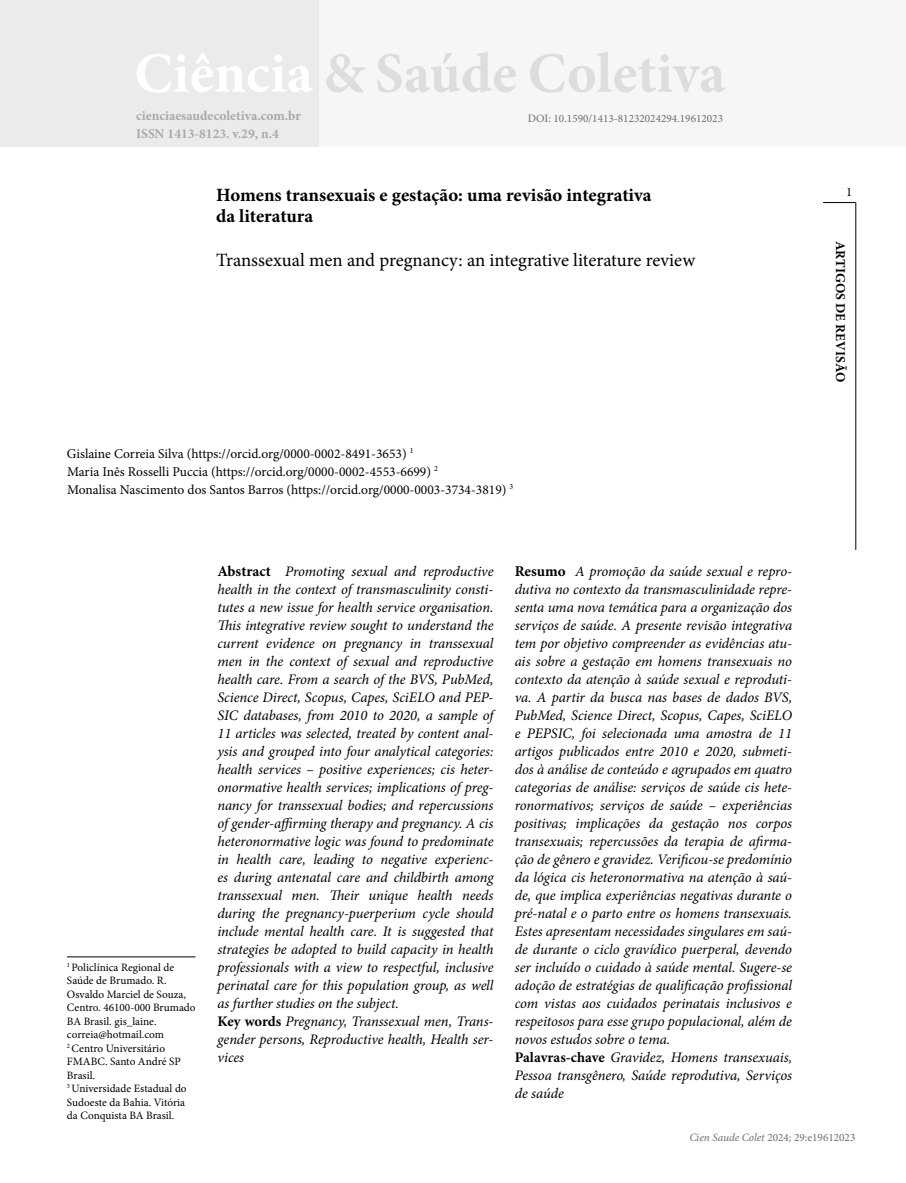
<style>
.page{position:relative;width:906px;height:1183px;background:#fff}
.page>*{position:absolute;margin:0;border:0;box-sizing:border-box;transform-origin:0 0}
.t1{font:700 57px "Minion Pro";letter-spacing:.005em;color:#dcddde}
.t2{font:700 18.75px "Minion Pro";color:#000}
.t3{font:18.75px "Minion Pro";letter-spacing:-.005em;color:#000}
.t4{font:italic 14.55px/18px "Minion Pro";letter-spacing:-.005em;color:#000}
.t5{font:13.5px/18px "Minion Pro";color:#000}
.t6{font:700 13.5px/18px "Minion Pro";color:#a7a9ac}
.t7{font:700 13.5px "Minion Pro";letter-spacing:.01em;color:#000}
.t8{font:12.75px "Minion Pro";color:#000}
.t9{font:11.25px/13.5px "Minion Pro";color:#000}
.t10{font:11.25px "Minion Pro";color:#6d6e71}
.s1{color:#fff}
.s2{font-weight:700;font-style:normal;font-size:15px}
.s3{font-weight:700;font-style:normal}
.s4{font-style:italic}
</style>
<div class="page">
<div style="left:319px;top:0;width:587px;height:147px;background:#f6f6f6"></div>
<hr style="left:823px;top:202px;width:32px;height:1px;background:#000">
<hr style="left:855px;top:202px;width:1px;height:348px;background:#000">
<hr style="left:67px;top:956px;width:128px;height:1px;background:#000">
<div style="left:0;top:0;width:319px;height:147px;background:#ebebec"></div>
<h1 class="t1" style="left:134px;top:33px;width:593px"><span class="s1">Ciência</span> &amp; Saúde Coletiva</h1>
<p class="t6" style="left:136px;top:106px;width:166px">cienciaesaudecoletiva.com.br<br>ISSN 1413-8123. v.29, n.4</p>
<p class="t10" style="left:528px;top:111px;width:197px">DOI: 10.1590/1413-81232024294.19612023</p>
<p class="t2" style="left:216px;top:181px;width:437px">Homens transexuais e gestação: uma revisão integrativa</p>
<p class="t8" style="left:846px;top:183px;width:8px">1</p>
<p class="t2" style="left:216px;top:203px;width:99px">da literatura</p>
<p class="t3" style="left:216px;top:247px;width:480px">Transsexual men and pregnancy: an integrative literature review</p>
<p class="t7" style="left:850px;top:240px;width:144px;rotate:90deg">ARTIGOS DE REVISÃO</p>
<p class="t5" style="left:67px;top:444px;width:448px">Gislaine Correia Silva (https://orcid.org/0000-0002-8491-3653) <sup>1<br></sup>Maria Inês Rosselli Puccia (https://orcid.org/0000-0002-4553-6699) <sup>2<br></sup>Monalisa Nascimento dos Santos Barros (https://orcid.org/0000-0003-3734-3819) <sup>3</sup></p>
<p class="t9" style="left:67px;top:960px;width:130px"><sup>1</sup> Policlínica Regional de<br>Saúde de Brumado. R.<br>Osvaldo Marciel de Souza,<br>Centro. 46100-000 Brumado<br>BA Brasil. gis_laine. correia@hotmail.com<br><sup>2</sup> Centro Universitário<br>FMABC. Santo André SP<br>Brasil.<br><sup>3</sup> Universidade Estadual do<br>Sudoeste da Bahia. Vitória da Conquista BA Brasil.</p>
<p class="t4" style="left:217px;top:562px;width:278px"><span class="s2">Abstract</span> Promoting sexual and reproductive health in the context of transmasculinity consti&shy;tutes a new issue for health service organisation.<br>This integrative review sought to understand the current evidence on pregnancy in transsexual men in the context of sexual and reproductive health care. From a search of the BVS, PubMed, Science Direct, Scopus, Capes, SciELO and PEP-SIC databases, from 2010 to 2020, a sample of 11 articles was selected, treated by content anal&shy;ysis and grouped into four analytical categories: health services – positive experiences; cis heter&shy;onormative health services; implications of preg&shy;nancy for transsexual bodies; and repercussions of gender-affirming therapy and pregnancy. A cis heteronormative logic was found to predominate in health care, leading to negative experienc&shy;es during antenatal care and childbirth among transsexual men. Their unique health needs during the pregnancy-puerperium cycle should include mental health care. It is suggested that strategies be adopted to build capacity in health professionals with a view to respectful, inclusive perinatal care for this population group, as well as further studies on the subject.<br><span class="s3">Key words</span> Pregnancy, Transsexual men, Trans&shy;gender persons, Reproductive health, Health ser&shy;vices</p>
<p class="t4" style="left:515px;top:562px;width:279px"><span class="s2">Resumo</span> A promoção da saúde sexual e repro&shy;dutiva no contexto da transmasculinidade repre&shy;senta uma nova temática para a organização dos serviços de saúde. A presente revisão integrativa tem por objetivo compreender as evidências atu&shy;ais sobre a gestação em homens transexuais no contexto da atenção à saúde sexual e reproduti&shy;va. A partir da busca nas bases de dados BVS, PubMed, Science Direct, Scopus, Capes, SciELO e PEPSIC, foi selecionada uma amostra de 11 artigos publicados entre 2010 e 2020, submeti&shy;dos à análise de conteúdo e agrupados em quatro categorias de análise: serviços de saúde cis hete&shy;ronormativos; serviços de saúde – experiências positivas; implicações da gestação nos corpos transexuais; repercussões da terapia de afirma&shy;ção de gênero e gravidez. Verificou-se predomínio da lógica cis heteronormativa na atenção à saú&shy;de, que implica experiências negativas durante o pré-natal e o parto entre os homens transexuais.<br>Estes apresentam necessidades singulares em saú&shy;de durante o ciclo gravídico puerperal, devendo ser incluído o cuidado à saúde mental. Sugere-se adoção de estratégias de qualificação profissional com vistas aos cuidados perinatais inclusivos e respeitosos para esse grupo populacional, além de novos estudos sobre o tema.<br><span class="s3">Palavras-chave</span> Gravidez, Homens transexuais, Pessoa transgênero, Saúde reprodutiva, Serviços de saúde</p>
<p class="t10" style="left:689px;top:1129px;width:168px"><span class="s4">Cien Saude Colet</span> 2024; 29:e19612023</p>
</div>
